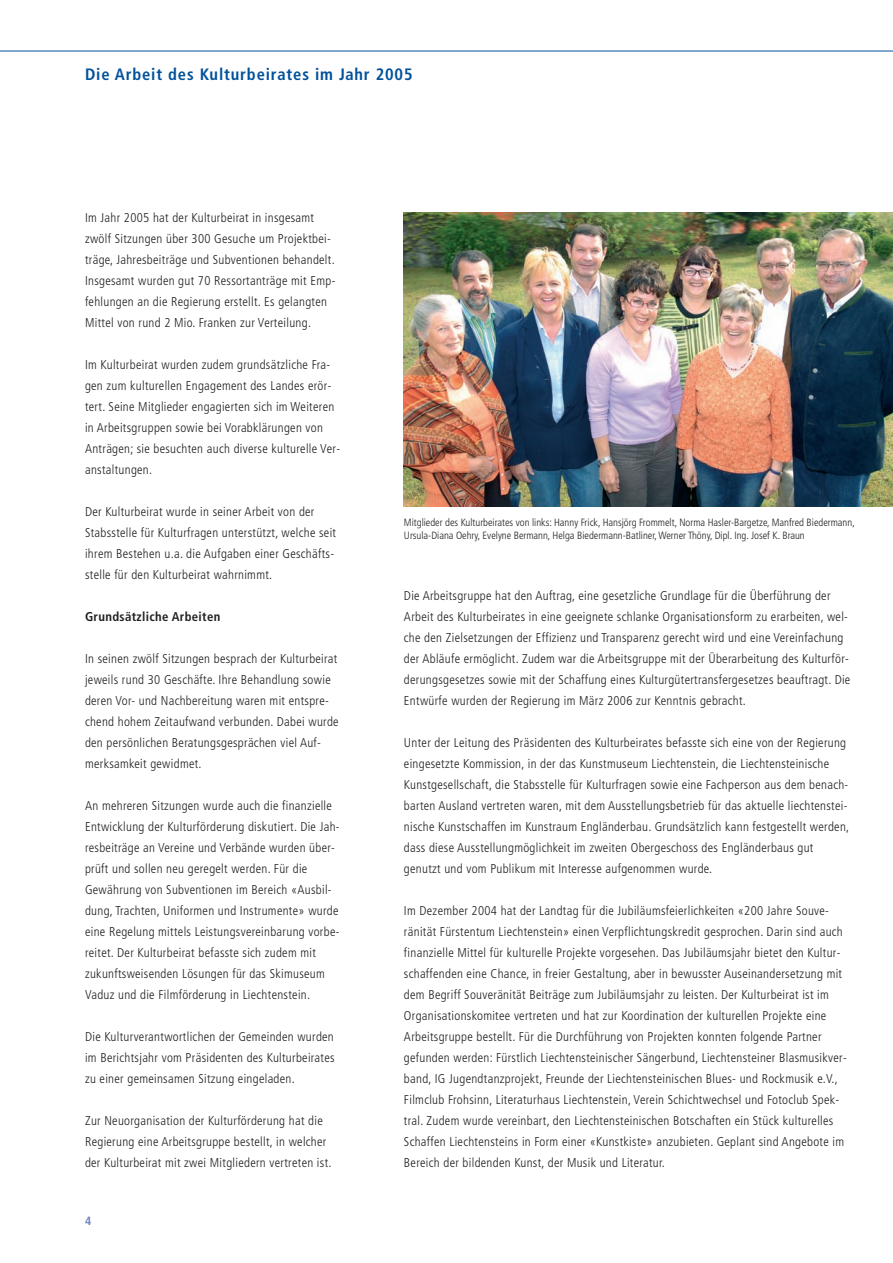
<style>
.page{position:relative;width:893px;height:1263px;background:#fff}
.page>*{position:absolute;margin:0;border:0;box-sizing:border-box;transform-origin:0 0}
.t1{font:700 condensed 16.5px "Frutiger";letter-spacing:.05em;color:#01519b}
.t2{font:300 condensed 12.75px/21px "Frutiger";letter-spacing:.025em;color:#231f20}
.t3{font:700 condensed 12.75px "Frutiger";letter-spacing:.025em;color:#231f20}
.t4{font:700 condensed 12px "Frutiger";color:#6781bb}
.t5{font:300 condensed 10.5px/12.8px "Frutiger";color:#231f20}
</style>
<div class="page">
<hr style="left:0;top:51px;width:893px;height:1px;background:#01519b">
<img style="left:404px;top:213px;width:489px;height:294px">
<p class="t1" style="left:85px;top:68px;width:329px">Die Arbeit des Kulturbeirates im Jahr 2005</p>
<p class="t2" style="left:85px;top:208px;width:252px">Im Jahr 2005 hat der Kulturbeirat in insgesamt zwölf Sitzungen über 300 Gesuche um Projektbei&shy;träge, Jahresbeiträge und Subventionen behandelt.<br>Insgesamt wurden gut 70 Ressortanträge mit Emp&shy;fehlungen an die Regierung erstellt. Es gelangten Mittel von rund 2 Mio. Franken zur Verteilung.</p>
<p class="t2" style="left:85px;top:355px;width:257px">Im Kulturbeirat wurden zudem grundsätzliche Fra&shy;gen zum kulturellen Engagement des Landes erör&shy;tert. Seine Mitglieder engagierten sich im Weiteren in Arbeitsgruppen sowie bei Vorabklärungen von Anträgen; sie besuchten auch diverse kulturelle Ver&shy;anstaltungen.</p>
<p class="t2" style="left:85px;top:502px;width:253px">Der Kulturbeirat wurde in seiner Arbeit von der Stabsstelle für Kulturfragen unterstützt, welche seit ihrem Bestehen u.a. die Aufgaben einer Geschäfts&shy;stelle für den Kulturbeirat wahrnimmt.</p>
<p class="t3" style="left:85px;top:612px;width:137px">Grundsätzliche Arbeiten</p>
<p class="t2" style="left:85px;top:649px;width:255px">In seinen zwölf Sitzungen besprach der Kulturbeirat jeweils rund 30 Geschäfte. Ihre Behandlung sowie deren Vor- und Nachbereitung waren mit entspre&shy;chend hohem Zeitaufwand verbunden. Dabei wurde den persönlichen Beratungsgesprächen viel Auf&shy;merksamkeit gewidmet.</p>
<p class="t2" style="left:85px;top:796px;width:256px">An mehreren Sitzungen wurde auch die finanzielle Entwicklung der Kulturförderung diskutiert. Die Jah&shy;resbeiträge an Vereine und Verbände wurden über&shy;prüft und sollen neu geregelt werden. Für die Gewährung von Subventionen im Bereich «Ausbil&shy;dung, Trachten, Uniformen und Instrumente» wurde eine Regelung mittels Leistungsvereinbarung vorbe&shy;reitet. Der Kulturbeirat befasste sich zudem mit zukunftsweisenden Lösungen für das Skimuseum Vaduz und die Filmförderung in Liechtenstein.</p>
<p class="t2" style="left:85px;top:1027px;width:251px;text-align:justify">Die Kulturverantwortlichen der Gemeinden wurden im Berichtsjahr vom Präsidenten des Kulturbeirates zu einer gemeinsamen Sitzung eingeladen.</p>
<p class="t2" style="left:85px;top:1111px;width:248px">Zur Neuorganisation der Kulturförderung hat die<br>Regierung eine Arbeitsgruppe bestellt, in welcher der Kulturbeirat mit zwei Mitgliedern vertreten ist.</p>
<p class="t4" style="left:85px;top:1216px;width:8px">4</p>
<p class="t5" style="left:404px;top:517px;width:452px">Mitglieder des Kulturbeirates von links: Hanny Frick, Hansjörg Frommelt, Norma Hasler-Bargetze, Manfred Biedermann,<br>Ursula-Diana Oehry, Evelyne Bermann, Helga Biedermann-Batliner, Werner Thöny, Dipl. Ing. Josef K. Braun</p>
<p class="t2" style="left:404px;top:586px;width:448px">Die Arbeitsgruppe hat den Auftrag, eine gesetzliche Grundlage für die Überführung der Arbeit des Kulturbeirates in eine geeignete schlanke Organisationsform zu erarbeiten, wel&shy;che den Zielsetzungen der Effizienz und Transparenz gerecht wird und eine Vereinfachung der Abläufe ermöglicht. Zudem war die Arbeitsgruppe mit der Überarbeitung des Kulturför&shy;derungsgesetzes sowie mit der Schaffung eines Kulturgütertransfergesetzes beauftragt. Die Entwürfe wurden der Regierung im März 2006 zur Kenntnis gebracht.</p>
<p class="t2" style="left:404px;top:733px;width:447px">Unter der Leitung des Präsidenten des Kulturbeirates befasste sich eine von der Regierung eingesetzte Kommission, in der das Kunstmuseum Liechtenstein, die Liechtensteinische Kunstgesellschaft, die Stabsstelle für Kulturfragen sowie eine Fachperson aus dem benach&shy;barten Ausland vertreten waren, mit dem Ausstellungsbetrieb für das aktuelle liechtenstei&shy;nische Kunstschaffen im Kunstraum Engländerbau. Grundsätzlich kann festgestellt werden, dass diese Ausstellungmöglichkeit im zweiten Obergeschoss des Engländerbaus gut genutzt und vom Publikum mit Interesse aufgenommen wurde.</p>
<p class="t2" style="left:404px;top:901px;width:444px">Im Dezember 2004 hat der Landtag für die Jubiläumsfeierlichkeiten «200 Jahre Souve&shy;ränität Fürstentum Liechtenstein» einen Verpflichtungskredit gesprochen. Darin sind auch finanzielle Mittel für kulturelle Projekte vorgesehen. Das Jubiläumsjahr bietet den Kultur&shy;schaffenden eine Chance, in freier Gestaltung, aber in bewusster Auseinandersetzung mit dem Begriff Souveränität Beiträge zum Jubiläumsjahr zu leisten. Der Kulturbeirat ist im Organisationskomitee vertreten und hat zur Koordination der kulturellen Projekte eine Arbeitsgruppe bestellt. Für die Durchführung von Projekten konnten folgende Partner gefunden werden: Fürstlich Liechtensteinischer Sängerbund, Liechtensteiner Blasmusikver&shy;band, IG Jugendtanzprojekt, Freunde der Liechtensteinischen Blues- und Rockmusik e.V., Filmclub Frohsinn, Literaturhaus Liechtenstein, Verein Schichtwechsel und Fotoclub Spek&shy;tral. Zudem wurde vereinbart, den Liechtensteinischen Botschaften ein Stück kulturelles Schaffen Liechtensteins in Form einer «Kunstkiste» anzubieten. Geplant sind Angebote im Bereich der bildenden Kunst, der Musik und Literatur.</p>
</div>
